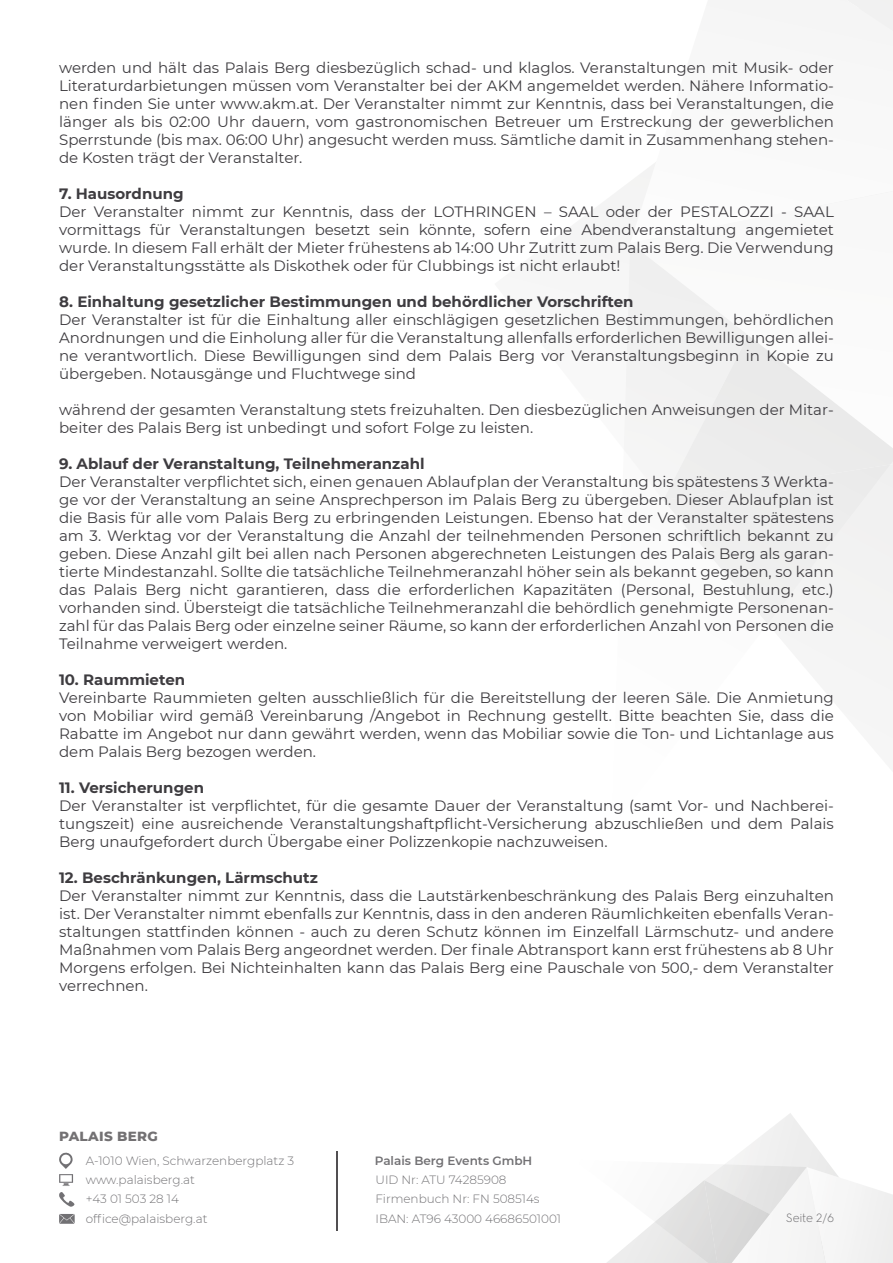
<style>
.page{position:relative;width:893px;height:1263px;background:#fff}
.page>*{position:absolute;margin:0;border:0;box-sizing:border-box;transform-origin:0 0}
.t1{font:15px/18px "Montserrat";color:#3e3c40;text-align:justify}
.t2{font:700 15px "Montserrat";color:#3e3c40}
.t3{font:800 13.5px "Montserrat";letter-spacing:.02em;color:#737173}
.t4{font:300 12px/19.4px "Montserrat";color:#727174}
.t5{font:600 12px "Montserrat";color:#727174}
.t6{font:300 12px "Hurme Geometric Sans 2";color:#727174}
</style>
<div class="page">
<svg style="left:625px;top:243px;width:268px;height:448px"></svg>
<svg style="left:630px;top:0;width:263px;height:222px"></svg>
<svg style="left:607px;top:1113px;width:286px;height:150px"></svg>
<svg style="left:59px;top:1152px;width:16px;height:55px"></svg>
<svg style="left:59px;top:1214px;width:16px;height:10px"></svg>
<hr style="left:336px;top:1151px;width:1px;height:80px;background:#514f51">
<p class="t1" style="left:59px;top:58px;width:776px">werden und hält das Palais Berg diesbezüglich schad- und klaglos. Veranstaltungen mit Musik- oder Literaturdarbietungen müssen vom Veranstalter bei der AKM angemeldet werden. Nähere Informatio&shy;nen finden Sie unter www.akm.at. Der Veranstalter nimmt zur Kenntnis, dass bei Veranstaltungen, die länger als bis 02:00 Uhr dauern, vom gastronomischen Betreuer um Erstreckung der gewerblichen Sperrstunde (bis max. 06:00 Uhr) angesucht werden muss. Sämtliche damit in Zusammenhang stehen&shy;de Kosten trägt der Veranstalter.</p>
<p class="t2" style="left:59px;top:182px;width:126px">7. Hausordnung</p>
<p class="t1" style="left:59px;top:202px;width:776px">Der Veranstalter nimmt zur Kenntnis, dass der LOTHRINGEN – SAAL oder der PESTALOZZI - SAAL vormittags für Veranstaltungen besetzt sein könnte, sofern eine Abendveranstaltung angemietet wurde. In diesem Fall erhält der Mieter frühestens ab 14:00 Uhr Zutritt zum Palais Berg. Die Verwendung der Veranstaltungsstätte als Diskothek oder für Clubbings ist nicht erlaubt!</p>
<p class="t2" style="left:59px;top:290px;width:576px">8. Einhaltung gesetzlicher Bestimmungen und behördlicher Vorschriften</p>
<p class="t1" style="left:59px;top:310px;width:776px">Der Veranstalter ist für die Einhaltung aller einschlägigen gesetzlichen Bestimmungen, behördlichen Anordnungen und die Einholung aller für die Veranstaltung allenfalls erforderlichen Bewilligungen allei&shy;ne verantwortlich. Diese Bewilligungen sind dem Palais Berg vor Veranstaltungsbeginn in Kopie zu übergeben. Notausgänge und Fluchtwege sind</p>
<p class="t1" style="left:59px;top:400px;width:776px">während der gesamten Veranstaltung stets freizuhalten. Den diesbezüglichen Anweisungen der Mitar&shy;beiter des Palais Berg ist unbedingt und sofort Folge zu leisten.</p>
<p class="t2" style="left:59px;top:452px;width:367px">9. Ablauf der Veranstaltung, Teilnehmeranzahl</p>
<p class="t1" style="left:59px;top:472px;width:776px">Der Veranstalter verpflichtet sich, einen genauen Ablaufplan der Veranstaltung bis spätestens 3 Werkta&shy;ge vor der Veranstaltung an seine Ansprechperson im Palais Berg zu übergeben. Dieser Ablaufplan ist die Basis für alle vom Palais Berg zu erbringenden Leistungen. Ebenso hat der Veranstalter spätestens am 3. Werktag vor der Veranstaltung die Anzahl der teilnehmenden Personen schriftlich bekannt zu geben. Diese Anzahl gilt bei allen nach Personen abgerechneten Leistungen des Palais Berg als garan&shy;tierte Mindestanzahl. Sollte die tatsächliche Teilnehmeranzahl höher sein als bekannt gegeben, so kann das Palais Berg nicht garantieren, dass die erforderlichen Kapazitäten (Personal, Bestuhlung, etc.) vorhanden sind. Übersteigt die tatsächliche Teilnehmeranzahl die behördlich genehmigte Personenan&shy;zahl für das Palais Berg oder einzelne seiner Räume, so kann der erforderlichen Anzahl von Personen die Teilnahme verweigert werden.</p>
<p class="t2" style="left:59px;top:668px;width:128px">10. Raummieten</p>
<p class="t1" style="left:59px;top:688px;width:776px">Vereinbarte Raummieten gelten ausschließlich für die Bereitstellung der leeren Säle. Die Anmietung von Mobiliar wird gemäß Vereinbarung /Angebot in Rechnung gestellt. Bitte beachten Sie, dass die Rabatte im Angebot nur dann gewährt werden, wenn das Mobiliar sowie die Ton- und Lichtanlage aus dem Palais Berg bezogen werden.</p>
<p class="t2" style="left:59px;top:776px;width:146px">11. Versicherungen</p>
<p class="t1" style="left:59px;top:796px;width:776px">Der Veranstalter ist verpflichtet, für die gesamte Dauer der Veranstaltung (samt Vor- und Nachberei&shy;tungszeit) eine ausreichende Veranstaltungshaftpflicht-Versicherung abzuschließen und dem Palais Berg unaufgefordert durch Übergabe einer Polizzenkopie nachzuweisen.</p>
<p class="t2" style="left:59px;top:866px;width:260px">12. Beschränkungen, Lärmschutz</p>
<p class="t1" style="left:59px;top:886px;width:776px">Der Veranstalter nimmt zur Kenntnis, dass die Lautstärkenbeschränkung des Palais Berg einzuhalten ist. Der Veranstalter nimmt ebenfalls zur Kenntnis, dass in den anderen Räumlichkeiten ebenfalls Veran&shy;staltungen stattfinden können - auch zu deren Schutz können im Einzelfall Lärmschutz- und andere Maßnahmen vom Palais Berg angeordnet werden. Der finale Abtransport kann erst frühestens ab 8 Uhr Morgens erfolgen. Bei Nichteinhalten kann das Palais Berg eine Pauschale von 500,- dem Veranstalter verrechnen.</p>
<p class="t3" style="left:59px;top:1126px;width:100px">PALAIS BERG</p>
<p class="t4" style="left:86px;top:1150px;width:210px">A-1010 Wien, Schwarzenbergplatz 3 www.palaisberg.at<br>+43 01 503 28 14 office@palaisberg.at</p>
<p class="t5" style="left:375px;top:1152px;width:159px">Palais Berg Events GmbH</p>
<p class="t4" style="left:375px;top:1170px;width:187px">UID Nr: ATU 74285908<br>Firmenbuch Nr: FN 508514s<br>IBAN: AT96 43000 46686501001</p>
<p class="t6" style="left:786px;top:1210px;width:50px">Seite 2/6</p>
</div>
